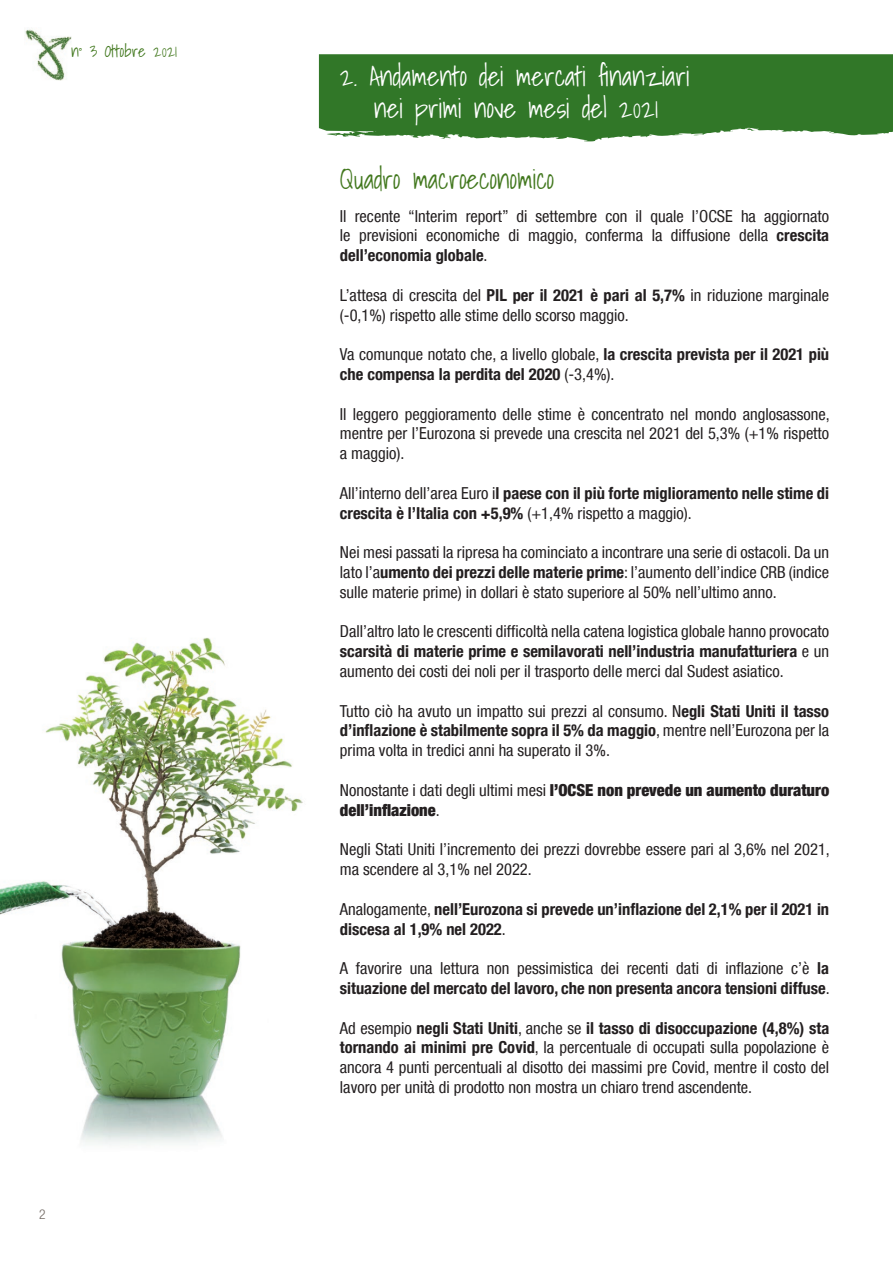
<style>
.page{position:relative;width:893px;height:1263px;background:#fff}
.page>*{position:absolute;margin:0;border:0;box-sizing:border-box;transform-origin:0 0}
.t1{font:300 27px/32.4px "Shadows Into";color:#fff;text-align:center}
.t2{font:300 27px "Shadows Into";color:#42781e}
.t3{font:condensed 16.5px/19.8px "Helvetica Neue LT Com";color:#231f20;text-align:justify}
.t4{font:700 condensed 16.5px/19.8px "Helvetica Neue LT Com";color:#231f20}
.t5{font:900 condensed 16.5px/19.8px "Helvetica Neue LT Com";color:#231f20}
.t6{font:300 16.5px "Shadows Into";color:#42781e}
.t7{font:300 condensed 13.5px "Helvetica Neue LT Com";color:#716963}
.s1{font-weight:700}
.s2{font-weight:400}
</style>
<div class="page">
<img style="left:25px;top:29px;width:46px;height:52px">
<svg style="left:319px;top:54px;width:574px;height:87px;background:#408138"></svg>
<img style="left:0;top:637px;width:303px;height:508px">
<p class="t6" style="left:71px;top:38px;width:108px">n° 3 Ottobre 2021</p>
<p class="t7" style="left:39px;top:1206px;width:8px">2</p>
<h1 class="t1" style="left:340px;top:60px;width:351px">2. Andamento dei mercati finanziari nei primi nove mesi del 2021</h1>
<h1 class="t2" style="left:340px;top:157px;width:216px">Quadro macroeconomico</h1>
<p class="t3" style="left:340px;top:206px;width:491px">Il recente “Interim report” di settembre con il quale l’OCSE ha aggiornato le previsioni economiche di maggio, conferma la diffusione della <span class="s1">crescita dell’economia globale</span>.</p>
<p class="t3" style="left:340px;top:285px;width:491px">L’attesa di crescita del <span class="s1">PIL per il 2021 è pari al 5,7%</span> in riduzione marginale (-0,1%) rispetto alle stime dello scorso maggio.</p>
<p class="t4" style="left:340px;top:345px;width:491px"><span class="s2">Va comunque notato che, a livello globale,</span> la crescita prevista per il 2021 più che compensa la perdita del 2020 <span class="s2">(-3,4%).</span></p>
<p class="t3" style="left:340px;top:404px;width:491px">Il leggero peggioramento delle stime è concentrato nel mondo anglosassone, mentre per l’Eurozona si prevede una crescita nel 2021 del 5,3% (+1% rispetto a maggio).</p>
<p class="t4" style="left:340px;top:483px;width:491px"><span class="s2">All’interno dell’area Euro i</span>l paese con il più forte miglioramento nelle stime di crescita è l’Italia con +5,9% <span class="s2">(+1,4% rispetto a maggio).</span></p>
<p class="t3" style="left:340px;top:542px;width:491px">Nei mesi passati la ripresa ha cominciato a incontrare una serie di ostacoli. Da un lato l’a<span class="s1">umento dei prezzi delle materie prime</span>: l’aumento dell’indice CRB (indice sulle materie prime) in dollari è stato superiore al 50% nell’ultimo anno.</p>
<p class="t3" style="left:340px;top:621px;width:491px">Dall’altro lato le crescenti difficoltà nella catena logistica globale hanno provocato <span class="s1">scarsità di materie prime e semilavorati nell’industria manufatturiera</span> e un aumento dei costi dei noli per il trasporto delle merci dal Sudest asiatico.</p>
<p class="t3" style="left:340px;top:701px;width:491px">Tutto ciò ha avuto un impatto sui prezzi al consumo. N<span class="s1">egli Stati Uniti il tasso d’inflazione è stabilmente sopra il 5% da maggio</span>, mentre nell’Eurozona per la prima volta in tredici anni ha superato il 3%.</p>
<p class="t5" style="left:340px;top:780px;width:491px"><span class="s2">Nonostante i dati degli ultimi mesi</span> l’OCSE non prevede un aumento duraturo dell’inflazione<span class="s2">.</span></p>
<p class="t3" style="left:340px;top:839px;width:491px">Negli Stati Uniti l’incremento dei prezzi dovrebbe essere pari al 3,6% nel 2021, ma scendere al 3,1% nel 2022.</p>
<p class="t4" style="left:340px;top:899px;width:491px"><span class="s2">Analogamente,</span> nell’Eurozona si prevede un’inflazione del 2,1% per il 2021 in discesa al 1,9% nel 2022<span class="s2">.</span></p>
<p class="t4" style="left:340px;top:958px;width:491px"><span class="s2">A favorire una lettura non pessimistica dei recenti dati di inflazione c’è</span> la situazione del mercato del lavoro, che non presenta ancora tensioni diffuse<span class="s2">.</span></p>
<p class="t3" style="left:340px;top:1017px;width:491px">Ad esempio <span class="s1">negli Stati Uniti</span>, anche se <span class="s1">il tasso di disoccupazione (4,8%) sta tornando ai minimi pre Covid</span>, la percentuale di occupati sulla popolazione è ancora 4 punti percentuali al disotto dei massimi pre Covid, mentre il costo del lavoro per unità di prodotto non mostra un chiaro trend ascendente.</p>
</div>
